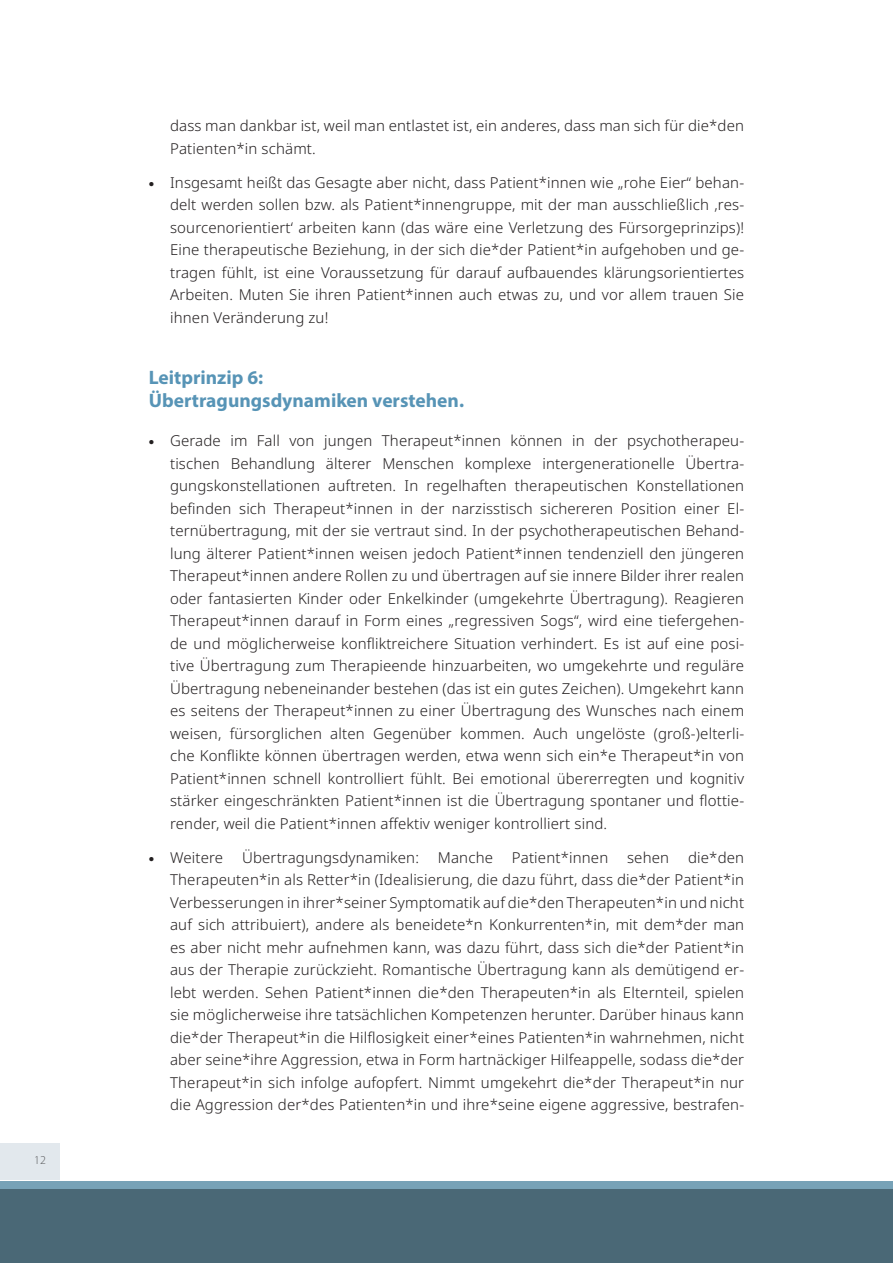
<style>
.page{position:relative;width:893px;height:1263px;background:#fff}
.page>*{position:absolute;margin:0;border:0;box-sizing:border-box;transform-origin:0 0}
.Überschrift_Fließtex{font:700 19.5px/22.5px "Myriad Pro";color:#5794b6}
.t1{font:300 15px/22.5px "Noto Sans";letter-spacing:.01em;color:#231f20;text-align:justify}
.t2{font:300 12px "Myriad Pro";color:#57585a}
.s1{font-family:"Myriad Pro";font-weight:900}
</style>
<div class="page">
<div style="left:0;top:1144px;width:59px;height:36px;background:#e2e8ed"></div>
<div style="left:0;top:1181px;width:893px;height:41px;background:#77a2b7"></div>
<div style="left:0;top:1190px;width:893px;height:73px;background:#4a6876"></div>
<p class="t2" style="left:34px;top:1152px;width:13px">12</p>
<p class="t1" style="left:170px;top:115px;width:576px">dass man dankbar ist, weil man entlastet ist, ein anderes, dass man sich für die*den<br>Patienten*in schämt.</p>
<p class="t1" style="left:170px;top:171px;width:576px;text-indent:-21px"><span class="s1">•</span> Insgesamt heißt das Gesagte aber nicht, dass Patient*innen wie „rohe Eier“ behan&shy;delt werden sollen bzw. als Patient*innengruppe, mit der man ausschließlich ‚res&shy;sourcenorientiert‘ arbeiten kann (das wäre eine Verletzung des Fürsorgeprinzips)!<br>Eine therapeutische Beziehung, in der sich die*der Patient*in aufgehoben und ge&shy;tragen fühlt, ist eine Voraussetzung für darauf aufbauendes klärungsorientiertes Arbeiten. Muten Sie ihren Patient*innen auch etwas zu, und vor allem trauen Sie ihnen Veränderung zu!</p>
<p class="Überschrift_Fließtex" style="left:149px;top:366px;width:317px">Leitprinzip 6:<br>Übertragungsdynamiken verstehen.</p>
<p class="t1" style="left:170px;top:430px;width:576px;text-indent:-21px"><span class="s1">•</span> Gerade im Fall von jungen Therapeut*innen können in der psychotherapeu&shy;tischen Behandlung älterer Menschen komplexe intergenerationelle Übertra&shy;gungskonstellationen auftreten. In regelhaften therapeutischen Konstellationen befinden sich Therapeut*innen in der narzisstisch sichereren Position einer El&shy;ternübertragung, mit der sie vertraut sind. In der psychotherapeutischen Behand&shy;lung älterer Patient*innen weisen jedoch Patient*innen tendenziell den jüngeren Therapeut*innen andere Rollen zu und übertragen auf sie innere Bilder ihrer realen oder fantasierten Kinder oder Enkelkinder (umgekehrte Übertragung). Reagieren Therapeut*innen darauf in Form eines „regressiven Sogs“, wird eine tiefergehen&shy;de und möglicherweise konfliktreichere Situation verhindert. Es ist auf eine posi&shy;tive Übertragung zum Therapieende hinzuarbeiten, wo umgekehrte und reguläre Übertragung nebeneinander bestehen (das ist ein gutes Zeichen). Umgekehrt kann es seitens der Therapeut*innen zu einer Übertragung des Wunsches nach einem weisen, fürsorglichen alten Gegenüber kommen. Auch ungelöste (groß-)elterli&shy;che Konflikte können übertragen werden, etwa wenn sich ein*e Therapeut*in von Patient*innen schnell kontrolliert fühlt. Bei emotional übererregten und kognitiv stärker eingeschränkten Patient*innen ist die Übertragung spontaner und flottie&shy;render, weil die Patient*innen affektiv weniger kontrolliert sind.</p>
<p class="t1" style="left:149px;top:846px;width:76px"><span class="s1">•</span> Weitere</p>
<p class="t1" style="left:242px;top:846px;width:178px">Übertragungsdynamiken:</p>
<p class="t1" style="left:438px;top:846px;width:57px">Manche</p>
<p class="t1" style="left:512px;top:846px;width:98px">Patient*innen</p>
<p class="t1" style="left:627px;top:846px;width:44px">sehen</p>
<p class="t1" style="left:170px;top:846px;width:576px;text-indent:518px">die*den Therapeuten*in als Retter*in (Idealisierung, die dazu führt, dass die*der Patient*in Verbesserungen in ihrer*seiner Symptomatik auf die*den Therapeuten*in und nicht auf sich attribuiert), andere als beneidete*n Konkurrenten*in, mit dem*der man es aber nicht mehr aufnehmen kann, was dazu führt, dass sich die*der Patient*in aus der Therapie zurückzieht. Romantische Übertragung kann als demütigend er&shy;lebt werden. Sehen Patient*innen die*den Therapeuten*in als Elternteil, spielen sie möglicherweise ihre tatsächlichen Kompetenzen herunter. Darüber hinaus kann die*der Therapeut*in die Hilflosigkeit einer*eines Patienten*in wahrnehmen, nicht aber seine*ihre Aggression, etwa in Form hartnäckiger Hilfeappelle, sodass die*der Therapeut*in sich infolge aufopfert. Nimmt umgekehrt die*der Therapeut*in nur die Aggression der*des Patienten*in und ihre*seine eigene aggressive, bestrafen-</p>
</div>
